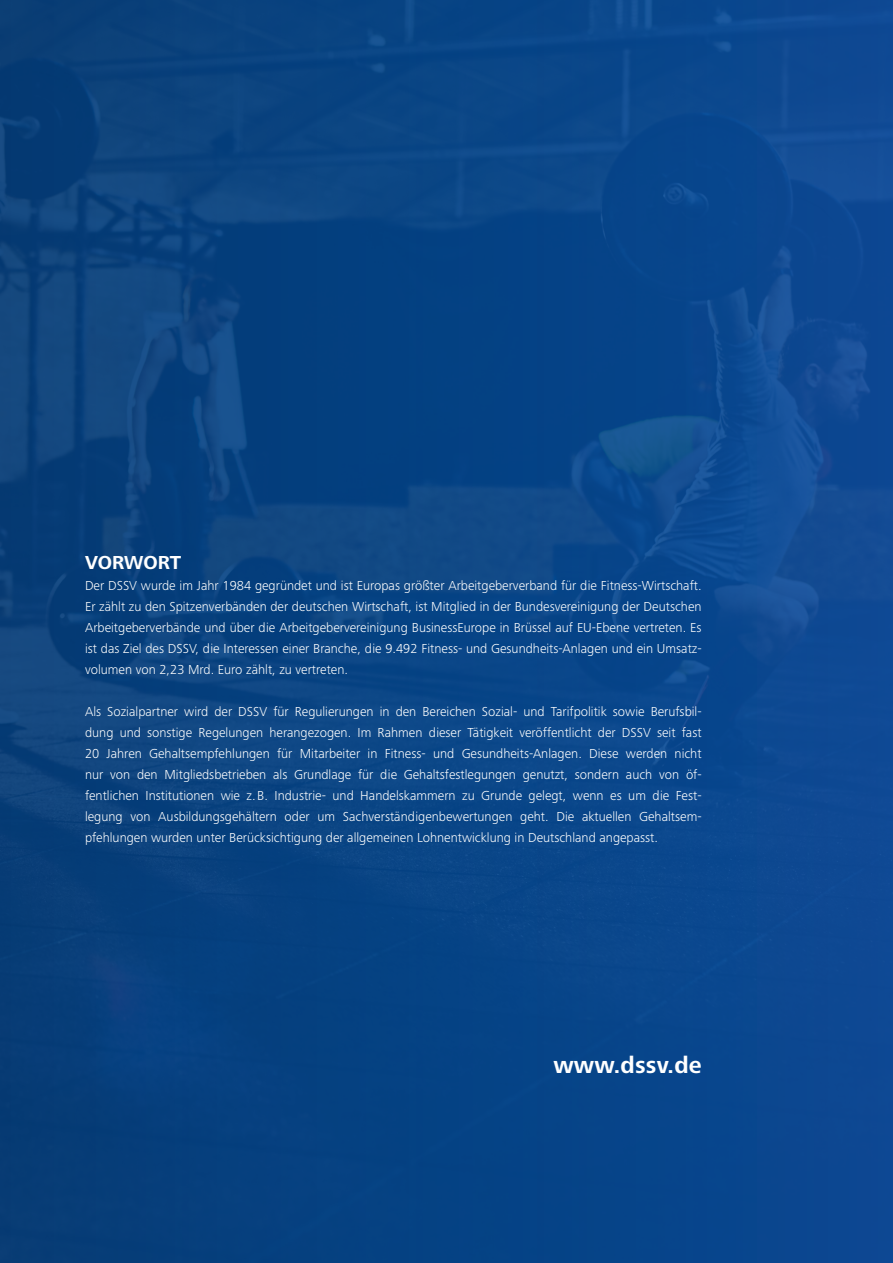
<style>
.page{position:relative;width:893px;height:1263px;background:#fff}
.page>*{position:absolute;margin:0;border:0;box-sizing:border-box;transform-origin:0 0}
.t1{font:700 24px "Frutiger Next Pro";letter-spacing:.005em;color:#fff}
.t2{font:700 19.5px "Frutiger Next Pro";color:#fff}
.t3{font:300 13.5px/21px "Frutiger Next Pro";color:#fff;text-align:justify}
</style>
<div class="page">
<div style="left:0;top:0;width:893px;height:1263px;background:linear-gradient(to right,#083f77,#0c4a94)"></div>
<h2 class="t2" style="left:85px;top:551px;width:98px">VORWORT</h2>
<p class="t3" style="left:85px;top:575px;width:618px">Der DSSV wurde im Jahr 1984 gegründet und ist Europas größter Arbeitgeberverband für die Fitness-Wirtschaft.<br>Er zählt zu den Spitzenverbänden der deutschen Wirtschaft, ist Mitglied in der Bundesvereinigung der Deutschen Arbeitgeberverbände und über die Arbeitgebervereinigung BusinessEurope in Brüssel auf EU-Ebene vertreten. Es ist das Ziel des DSSV, die Interessen einer Branche, die 9.492 Fitness- und Gesundheits-Anlagen und ein Umsatz&shy;volumen von 2,23 Mrd. Euro zählt, zu vertreten.</p>
<p class="t3" style="left:85px;top:701px;width:618px">Als Sozialpartner wird der DSSV für Regulierungen in den Bereichen Sozial- und Tarifpolitik sowie Berufsbil&shy;dung und sonstige Regelungen herangezogen. Im Rahmen dieser Tätigkeit veröffentlicht der DSSV seit fast 20 Jahren Gehaltsempfehlungen für Mitarbeiter in Fitness- und Gesundheits-Anlagen. Diese werden nicht nur von den Mitgliedsbetrieben als Grundlage für die Gehaltsfestlegungen genutzt, sondern auch von öf&shy;fentlichen Institutionen wie z.B. Industrie- und Handelskammern zu Grunde gelegt, wenn es um die Fest&shy;legung von Ausbildungsgehältern oder um Sachverständigenbewertungen geht. Die aktuellen Gehaltsem&shy;pfehlungen wurden unter Berücksichtigung der allgemeinen Lohnentwicklung in Deutschland angepasst.</p>
<h1 class="t1" style="left:553px;top:1051px;width:150px">www.dssv.de</h1>
</div>
